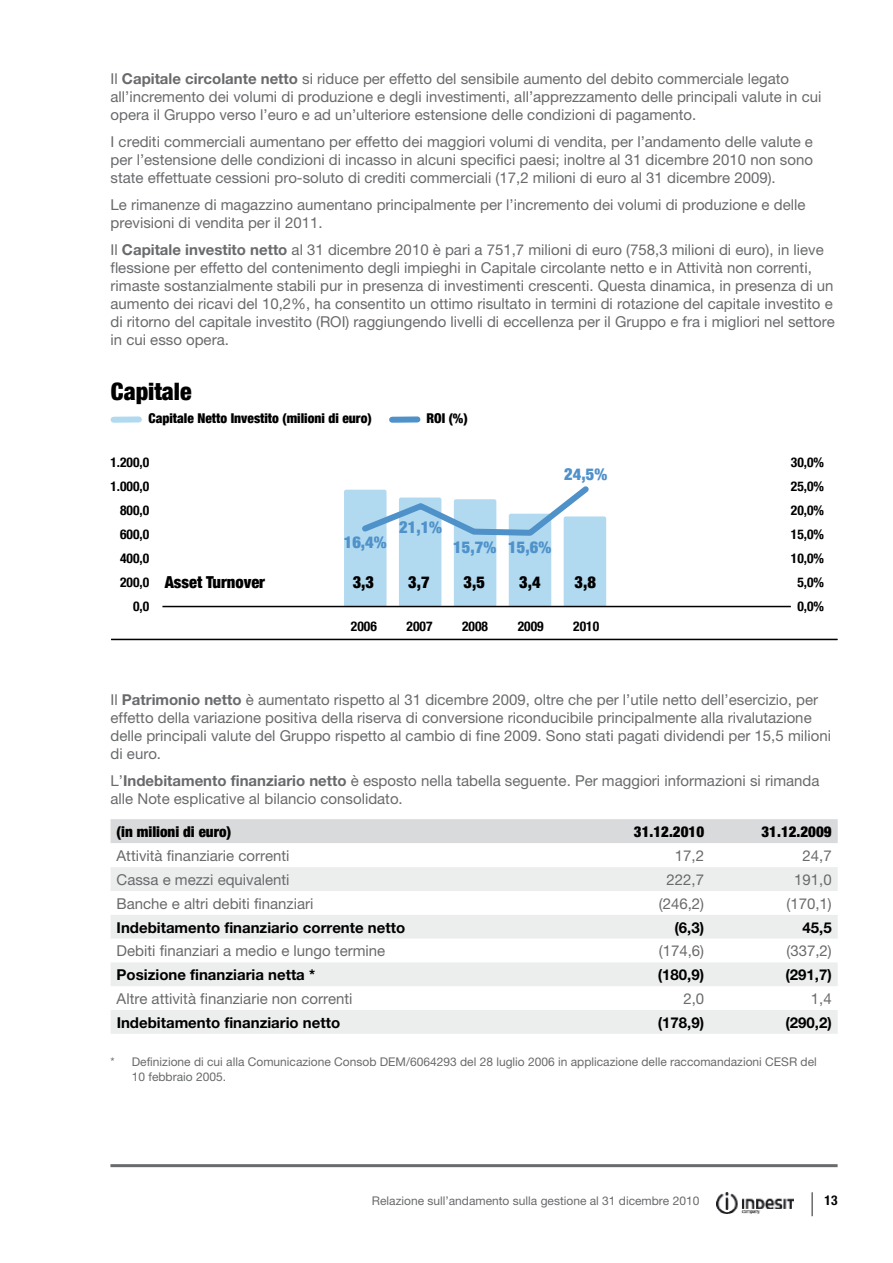
<style>
.page{position:relative;width:893px;height:1263px;background:#fff}
.page>*{position:absolute;margin:0;border:0;box-sizing:border-box;transform-origin:0 0}
.t1{font:900 condensed 24px "Helvetica Neue";color:#000}
.t2{font:900 condensed 16.5px "Helvetica Neue";color:#000}
.t3{font:900 condensed 16.5px "Helvetica Neue";color:#4f91c9}
.t4{font:15px/18px "Helvetica Neue";color:#696a6c}
.t5{font:700 15px "Helvetica Neue";color:#000}
.t6{font:900 condensed 15px "Helvetica Neue";color:#000}
.t7{font:700 condensed 13.5px/24px "Helvetica Neue";color:#000;text-align:center}
.t8{font:900 condensed 13.5px "Helvetica Neue";color:#000}
.t9{font:700 condensed 13.5px "Helvetica Neue";color:#000}
.t10{font:12px/14.4px "Helvetica Neue";color:#696a6c}
.s1{font-weight:700}
</style>
<div class="page">
<hr style="left:811px;top:1192px;width:2px;height:24px;background:#696a6c">
<img style="left:717px;top:1193px;width:77px;height:21px">
<hr style="left:110px;top:1164px;width:728px;height:3px;background:#696a6c">
<div style="left:111px;top:819px;width:727px;height:24px;background:#d9dadb"></div>
<svg style="left:111px;top:867px;width:727px;height:167px;fill:#eceded"></svg>
<hr style="left:111px;top:639px;width:726px;height:1px;background:#000">
<div style="left:114px;top:416px;width:25px;height:7px;background:#b1daf1"></div>
<div style="left:392px;top:416px;width:25px;height:7px;background:#4f91c9"></div>
<div style="left:344px;top:490px;width:43px;height:117px;background:#b1daf1;border-radius:2px"></div>
<div style="left:399px;top:497px;width:42px;height:110px;background:#b1daf1;border-radius:2px"></div>
<div style="left:454px;top:499px;width:42px;height:108px;background:#b1daf1;border-radius:2px"></div>
<div style="left:509px;top:514px;width:42px;height:93px;background:#b1daf1;border-radius:2px"></div>
<div style="left:564px;top:516px;width:42px;height:91px;background:#b1daf1;border-radius:2px"></div>
<hr style="left:163px;top:606px;width:627px;height:1px;background:#000">
<svg style="left:357px;top:486px;width:237px;height:53px"></svg>
<p class="t4" style="left:111px;top:70px;width:712px">Il <span class="s1">Capitale circolante netto</span> si riduce per effetto del sensibile aumento del debito commerciale legato all’incremento dei volumi di produzione e degli investimenti, all’apprezzamento delle principali valute in cui opera il Gruppo verso l’euro e ad un’ulteriore estensione delle condizioni di pagamento.</p>
<p class="t4" style="left:111px;top:133px;width:704px;text-align:justify">I crediti commerciali aumentano per effetto dei maggiori volumi di vendita, per l’andamento delle valute e per l’estensione delle condizioni di incasso in alcuni specifici paesi; inoltre al 31 dicembre 2010 non sono state effettuate cessioni pro-soluto di crediti commerciali (17,2 milioni di euro al 31 dicembre 2009).</p>
<p class="t4" style="left:111px;top:196px;width:696px">Le rimanenze di magazzino aumentano principalmente per l’incremento dei volumi di produzione e delle previsioni di vendita per il 2011.</p>
<p class="t4" style="left:111px;top:241px;width:726px">Il <span class="s1">Capitale investito netto</span> al 31 dicembre 2010 è pari a 751,7 milioni di euro (758,3 milioni di euro), in lieve flessione per effetto del contenimento degli impieghi in Capitale circolante netto e in Attività non correnti, rimaste sostanzialmente stabili pur in presenza di investimenti crescenti. Questa dinamica, in presenza di un aumento dei ricavi del 10,2%, ha consentito un ottimo risultato in termini di rotazione del capitale investito e di ritorno del capitale investito (ROI) raggiungendo livelli di eccellenza per il Gruppo e fra i migliori nel settore in cui esso opera.</p>
<h1 class="t1" style="left:111px;top:376px;width:82px">Capitale</h1>
<p class="t8" style="left:148px;top:410px;width:225px">Capitale Netto Investito (milioni di euro)</p>
<p class="t8" style="left:426px;top:410px;width:43px">ROI (%)</p>
<p class="t7" style="left:110px;top:450px;width:40px">1.200,0</p>
<p class="t7" style="left:120px;top:474px;width:31px;text-align:justify;text-indent:-10px">1.000,0<br>800,0<br>600,0<br>400,0<br>200,0</p>
<p class="t7" style="left:133px;top:593px;width:18px">0,0</p>
<p class="t2" style="left:165px;top:572px;width:102px">Asset Turnover</p>
<p class="t3" style="left:564px;top:464px;width:44px">24,5%</p>
<p class="t3" style="left:399px;top:517px;width:44px">21,1%</p>
<p class="t3" style="left:344px;top:532px;width:44px">16,4%</p>
<p class="t2" style="left:353px;top:572px;width:23px">3,3</p>
<p class="t2" style="left:408px;top:572px;width:23px">3,7</p>
<p class="t2" style="left:464px;top:572px;width:23px">3,5</p>
<p class="t2" style="left:519px;top:572px;width:23px">3,4</p>
<p class="t2" style="left:575px;top:572px;width:23px">3,8</p>
<p class="t3" style="left:453px;top:537px;width:44px">15,7%</p>
<p class="t3" style="left:508px;top:537px;width:44px">15,6%</p>
<p class="t7" style="left:351px;top:613px;width:27px">2006</p>
<p class="t7" style="left:407px;top:613px;width:27px">2007</p>
<p class="t7" style="left:462px;top:613px;width:27px">2008</p>
<p class="t7" style="left:518px;top:613px;width:27px">2009</p>
<p class="t7" style="left:573px;top:613px;width:27px">2010</p>
<p class="t7" style="left:791px;top:450px;width:35px">30,0%</p>
<p class="t7" style="left:791px;top:474px;width:35px">25,0%<br>20,0%<br>15,0%<br>10,0%<br>5,0%</p>
<p class="t7" style="left:797px;top:593px;width:28px">0,0%</p>
<p class="t4" style="left:111px;top:691px;width:722px">Il <span class="s1">Patrimonio netto</span> è aumentato rispetto al 31 dicembre 2009, oltre che per l’utile netto dell’esercizio, per effetto della variazione positiva della riserva di conversione riconducibile principalmente alla rivalutazione delle principali valute del Gruppo rispetto al cambio di fine 2009. Sono stati pagati dividendi per 15,5 milioni di euro.</p>
<p class="t4" style="left:111px;top:772px;width:710px">L’<span class="s1">Indebitamento finanziario netto</span> è esposto nella tabella seguente. Per maggiori informazioni si rimanda alle Note esplicative al bilancio consolidato.</p>
<p class="t6" style="left:117px;top:823px;width:116px">(in milioni di euro)</p>
<p class="t6" style="left:634px;top:823px;width:72px">31.12.2010</p>
<p class="t6" style="left:761px;top:823px;width:72px">31.12.2009</p>
<p class="t4" style="left:117px;top:846px;width:175px">Attività finanziarie correnti</p>
<p class="t4" style="left:675px;top:846px;width:31px">17,2</p>
<p class="t4" style="left:802px;top:846px;width:31px">24,7</p>
<p class="t4" style="left:117px;top:870px;width:175px">Cassa e mezzi equivalenti</p>
<p class="t4" style="left:667px;top:870px;width:39px">222,7</p>
<p class="t4" style="left:794px;top:870px;width:39px">191,0</p>
<p class="t4" style="left:117px;top:894px;width:198px">Banche e altri debiti finanziari</p>
<p class="t4" style="left:659px;top:894px;width:47px">(246,2)</p>
<p class="t4" style="left:786px;top:894px;width:47px">(170,1)</p>
<p class="t5" style="left:117px;top:918px;width:290px">Indebitamento finanziario corrente netto</p>
<p class="t5" style="left:674px;top:918px;width:31px">(6,3)</p>
<p class="t5" style="left:803px;top:918px;width:31px">45,5</p>
<p class="t4" style="left:117px;top:942px;width:270px">Debiti finanziari a medio e lungo termine</p>
<p class="t4" style="left:659px;top:942px;width:47px">(174,6)</p>
<p class="t4" style="left:786px;top:942px;width:47px">(337,2)</p>
<p class="t5" style="left:117px;top:965px;width:200px">Posizione finanziaria netta *</p>
<p class="t5" style="left:658px;top:965px;width:48px">(180,9)</p>
<p class="t5" style="left:785px;top:965px;width:48px">(291,7)</p>
<p class="t4" style="left:117px;top:989px;width:237px">Altre attività finanziarie non correnti</p>
<p class="t4" style="left:683px;top:989px;width:22px">2,0</p>
<p class="t4" style="left:811px;top:989px;width:22px">1,4</p>
<p class="t5" style="left:117px;top:1013px;width:225px">Indebitamento finanziario netto</p>
<p class="t5" style="left:658px;top:1013px;width:48px">(178,9)</p>
<p class="t5" style="left:785px;top:1013px;width:48px">(290,2)</p>
<p class="t10" style="left:132px;top:1054px;width:686px;text-indent:-21px">* Definizione di cui alla Comunicazione Consob DEM/6064293 del 28 luglio 2006 in applicazione delle raccomandazioni CESR del<br>10 febbraio 2005.</p>
<p class="t10" style="left:372px;top:1194px;width:329px">Relazione sull’andamento sulla gestione al 31 dicembre 2010</p>
<p class="t9" style="left:825px;top:1192px;width:14px">13</p>
</div>
